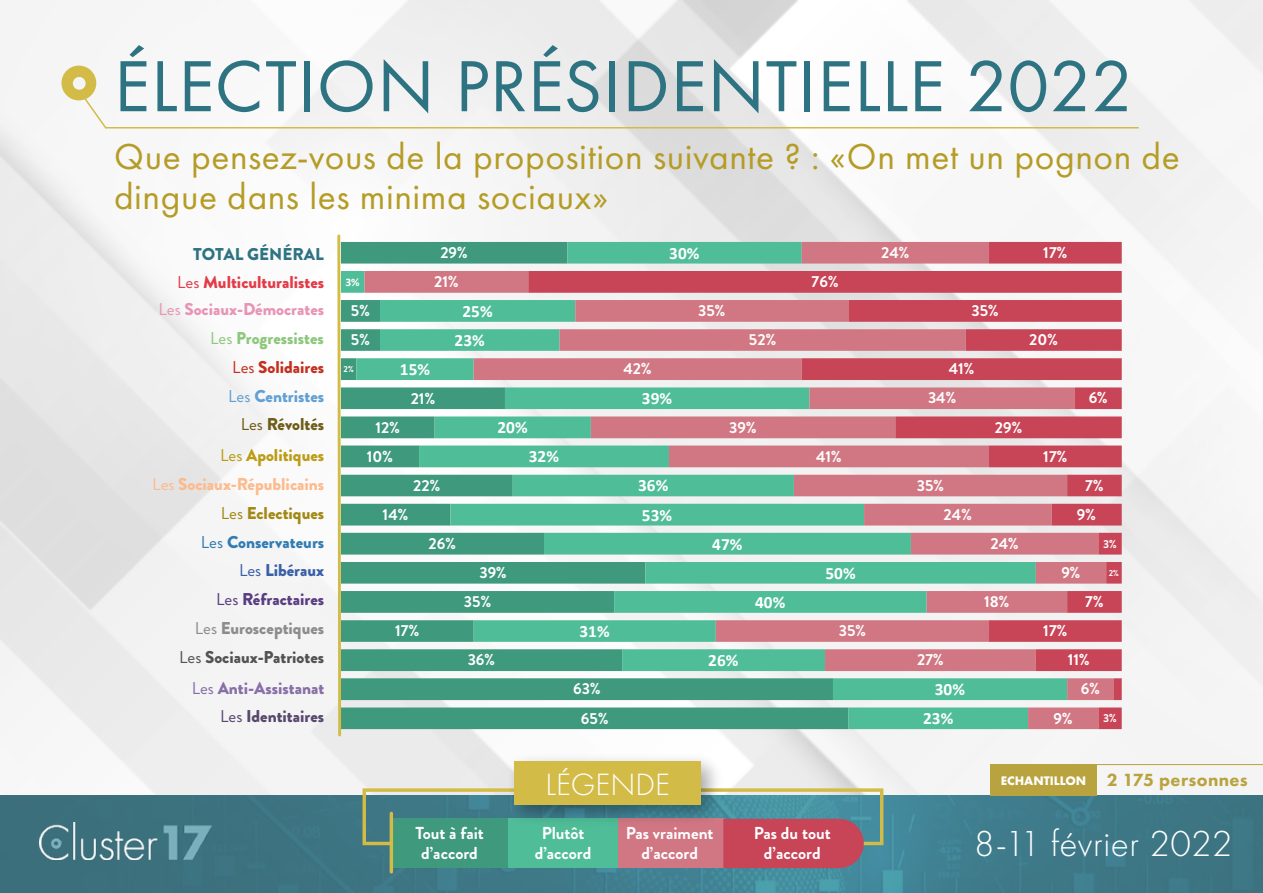
<style>
.page{position:relative;width:1263px;height:893px;background:#fff}
.page>*{position:absolute;margin:0;border:0;box-sizing:border-box;transform-origin:0 0}
.t1{font:75px "Futura PT";letter-spacing:.005em;color:#2e7382}
.t2{font:37.5px/40.5px "Futura PT";letter-spacing:.015em;color:#b59c26}
.t3{font:300 37.5px "Futura PT";letter-spacing:.01em;color:#fff}
.t4{font:300 31.95px "Futura PT";color:#fff}
.t5{font:800 24px "Futura PT";color:#fff}
.t6{font:800 18.3px "Futura PT";letter-spacing:.02em;color:#b8a33e}
.t7{font:700 17.25px/20.7px "Brandon Grotesque";color:#fff;text-align:center}
.t8{font:700 17.25px/29.1px "Calibri";letter-spacing:.005em;color:#fff}
.t9{font:900 17.1px/28.8px "Brandon Grotesque";color:#e894b5;text-align:right}
.t10{font:900 17.1px/27.8px "Brandon Grotesque";color:#876fa8;text-align:right}
.t11{font:900 17.1px "Brandon Grotesque";color:#fdba8d}
.t12{font:900 17.1px "Brandon Grotesque";color:#e33b48}
.t13{font:900 17.1px "Brandon Grotesque";color:#525252}
.t14{font:900 17.1px "Brandon Grotesque";color:#8c8c8c}
.t15{font:900 17.1px "Brandon Grotesque";color:#317cb3}
.t16{font:900 17.1px "Brandon Grotesque";color:#593d82}
.t17{font:900 17.1px "Brandon Grotesque";color:#a28913}
.t18{font:900 17.1px "Brandon Grotesque";color:#bc9c15}
.t19{font:900 17.1px "Brandon Grotesque";color:#61a0d5}
.t20{font:900 17.1px "Brandon Grotesque";color:#c42f1e}
.t21{font:900 17.1px "Brandon Grotesque";color:#2e7382}
.t22{font:900 17.1px "Brandon Grotesque";color:#6e5b17}
.t23{font:900 17.1px "Brandon Grotesque";color:#395fa8}
.t24{font:700 15.9px/29.1px "Brandon Grotesque";color:#fff}
.t25{font:700 11.55px "Brandon Grotesque";color:#fff}
.t26{font:700 11.55px "Calibri";color:#fff}
.t27{font:700 8.7px "Brandon Grotesque";color:#fff}
.s1{font-weight:400}
.s2{font-weight:400;color:#8cc77b}
.s3{color:#8cc77b}
.s4{font-weight:400;color:#58486e}
.s5{color:#58486e}
.s6{font-weight:700;font-size:12.9px;color:#fff}
</style>
<div class="page">
<img style="left:0;top:0;width:1263px;height:795px">
<img style="left:0;top:795px;width:1263px;height:98px">
<img style="left:39px;top:822px;width:173px;height:38px">
<hr style="left:105px;top:127px;width:1034px;height:1px;background:#d3bb47">
<svg style="left:61px;top:66px;width:47px;height:64px"></svg>
<svg style="left:342px;top:242px;width:22px;height:487px;fill:#3f997c"></svg>
<svg style="left:364px;top:242px;width:164px;height:487px"></svg>
<svg style="left:528px;top:242px;width:594px;height:487px"></svg>
<svg style="left:336px;top:233px;width:6px;height:505px"></svg>
<div style="left:990px;top:764px;width:106px;height:31px;background:#b8a33e"></div>
<hr style="left:1096px;top:764px;width:167px;height:1px;background:#b8a33e">
<div style="left:362px;top:788px;width:521px;height:57px;border:3px solid #d3bb47"></div>
<div style="left:391px;top:819px;width:117px;height:49px;background:#3f997c"></div>
<div style="left:508px;top:819px;width:110px;height:49px;background:#4fbd98"></div>
<div style="left:618px;top:819px;width:105px;height:49px;background:#d17783"></div>
<div style="left:723px;top:819px;width:141px;height:49px;background:#c84457"></div>
<hr style="left:390px;top:813px;width:3px;height:59px;background:#d3bb47">
<div style="left:506px;top:752px;width:217px;height:76px;background:#000;opacity:.35"></div>
<div style="left:515px;top:761px;width:186px;height:43px;background:#d3bb47"></div>
<h1 class="t1" style="left:114px;top:42px;width:1021px">ÉLECTION PRÉSIDENTIELLE 2022</h1>
<h2 class="t2" style="left:114px;top:136px;width:1067px">Que pensez-vous de la proposition suivante ? : «On met un pognon de dingue dans les minima sociaux»</h2>
<p class="t24" style="left:440px;top:238px;width:29px">29%</p>
<p class="t21" style="left:193px;top:242px;width:132px">TOTAL GÉNÉRAL</p>
<p class="t24" style="left:1043px;top:238px;width:26px">17%</p>
<p class="t24" style="left:881px;top:238px;width:30px">24%</p>
<p class="t8" style="left:669px;top:238px;width:32px">30%</p>
<p class="t12" style="left:177px;top:269px;width:149px"><span class="s1">Les</span> Multiculturalistes</p>
<p class="t26" style="left:345px;top:274px;width:16px">3%</p>
<p class="t24" style="left:434px;top:267px;width:26px">21%</p>
<p class="t24" style="left:811px;top:267px;width:28px">76%</p>
<p class="t9" style="left:158px;top:295px;width:167px"><span class="s1">Les</span> Sociaux-Démocrates<br><span class="s2">Les</span> <span class="s3">Progressistes</span></p>
<p class="t20" style="left:232px;top:355px;width:93px"><span class="s1">Les</span> Solidaires</p>
<p class="t24" style="left:351px;top:296px;width:20px">5%<br>5%</p>
<p class="t27" style="left:344px;top:363px;width:12px">2%</p>
<p class="t8" style="left:400px;top:354px;width:32px">15%</p>
<p class="t8" style="left:455px;top:296px;width:40px;text-align:center">25%<br>23%</p>
<p class="t24" style="left:623px;top:355px;width:30px">42%</p>
<p class="t24" style="left:698px;top:296px;width:29px">35%</p>
<p class="t24" style="left:749px;top:325px;width:29px">52%</p>
<p class="t24" style="left:971px;top:296px;width:29px">35%</p>
<p class="t24" style="left:949px;top:355px;width:27px">41%</p>
<p class="t24" style="left:1029px;top:325px;width:30px">20%</p>
<p class="t19" style="left:228px;top:384px;width:97px"><span class="s1">Les</span> Centristes</p>
<p class="t24" style="left:411px;top:384px;width:26px">21%</p>
<p class="t8" style="left:642px;top:384px;width:32px">39%</p>
<p class="t24" style="left:928px;top:384px;width:30px">34%</p>
<p class="t24" style="left:1089px;top:384px;width:21px">6%</p>
<p class="t22" style="left:241px;top:412px;width:85px"><span class="s1">Les</span> Révoltés</p>
<p class="t18" style="left:220px;top:443px;width:106px"><span class="s1">Les</span> Apolitiques</p>
<p class="t24" style="left:367px;top:413px;width:35px;text-align:center">12%<br>10%</p>
<p class="t8" style="left:497px;top:413px;width:32px">20%</p>
<p class="t8" style="left:529px;top:442px;width:32px">32%</p>
<p class="t24" style="left:729px;top:413px;width:29px">39%</p>
<p class="t24" style="left:816px;top:442px;width:27px">41%</p>
<p class="t24" style="left:995px;top:413px;width:29px">29%</p>
<p class="t24" style="left:1043px;top:442px;width:26px">17%</p>
<p class="t11" style="left:152px;top:472px;width:173px"><span class="s1">Les</span> Sociaux-Républicains</p>
<p class="t17" style="left:221px;top:501px;width:105px"><span class="s1">Les</span> Eclectiques</p>
<p class="t24" style="left:413px;top:471px;width:29px">22%</p>
<p class="t24" style="left:383px;top:500px;width:27px">14%</p>
<p class="t8" style="left:638px;top:471px;width:36px">36%<br>53%</p>
<p class="t24" style="left:944px;top:471px;width:30px;text-indent:-27px">35%<br>24%</p>
<p class="t24" style="left:1077px;top:471px;width:28px;text-align:center">7%<br>9%</p>
<p class="t15" style="left:201px;top:530px;width:125px"><span class="s1">Les</span> Conservateurs</p>
<p class="t23" style="left:239px;top:558px;width:87px"><span class="s1">Les</span> Libéraux</p>
<p class="t16" style="left:216px;top:587px;width:110px"><span class="s1">Les</span> Réfractaires</p>
<p class="t24" style="left:429px;top:529px;width:29px">26%</p>
<p class="t24" style="left:464px;top:558px;width:44px;text-indent:15px">39%<br>35%</p>
<p class="t8" style="left:712px;top:529px;width:32px">47%</p>
<p class="t8" style="left:755px;top:587px;width:32px">40%</p>
<p class="t8" style="left:825px;top:558px;width:32px">50%</p>
<p class="t24" style="left:990px;top:529px;width:30px">24%</p>
<p class="t24" style="left:984px;top:587px;width:27px">18%</p>
<p class="t24" style="left:1061px;top:558px;width:21px">9%</p>
<p class="t25" style="left:1103px;top:535px;width:15px">3%</p>
<p class="t27" style="left:1109px;top:567px;width:12px">2%</p>
<p class="t24" style="left:1085px;top:587px;width:20px">7%</p>
<p class="t14" style="left:195px;top:616px;width:131px"><span class="s1">Les</span> Eurosceptiques</p>
<p class="t24" style="left:395px;top:616px;width:26px">17%</p>
<p class="t8" style="left:579px;top:616px;width:32px">31%</p>
<p class="t24" style="left:839px;top:616px;width:29px">35%</p>
<p class="t24" style="left:1043px;top:616px;width:26px">17%</p>
<p class="t13" style="left:179px;top:645px;width:147px"><span class="s1">Les</span> Sociaux-Patriotes</p>
<p class="t24" style="left:468px;top:646px;width:29px">36%</p>
<p class="t8" style="left:708px;top:645px;width:32px">26%</p>
<p class="t24" style="left:917px;top:645px;width:28px">27%</p>
<p class="t24" style="left:1068px;top:646px;width:23px">11%</p>
<p class="t10" style="left:192px;top:675px;width:134px"><span class="s1">Les</span> Anti-Assistanat<br><span class="s4">Les</span> <span class="s5">Identitaires</span></p>
<p class="t24" style="left:573px;top:675px;width:37px;text-align:center">63%<br>65%</p>
<p class="t8" style="left:923px;top:675px;width:43px;text-indent:12px">30%<br>23%</p>
<p class="t24" style="left:1053px;top:704px;width:21px">9%</p>
<p class="t24" style="left:1081px;top:675px;width:21px">6%</p>
<p class="t25" style="left:1103px;top:710px;width:15px">3%</p>
<h3 class="t4" style="left:545px;top:766px;width:126px">LÉGENDE</h3>
<p class="t6" style="left:1001px;top:768px;width:248px"><span class="s6">ECHANTILLON</span> 2 175 personnes</p>
<p class="t7" style="left:415px;top:822px;width:70px">Tout à fait d’accord</p>
<p class="t7" style="left:535px;top:822px;width:58px">Plutôt d’accord</p>
<p class="t7" style="left:626px;top:822px;width:89px">Pas vraiment d’accord</p>
<p class="t7" style="left:754px;top:822px;width:78px">Pas du tout d’accord</p>
<h3 class="t5" style="left:467px;top:830px;width:214px">en partenariat avec</h3>
<h2 class="t3" style="left:974px;top:822px;width:260px">8-11 février 2022</h2>
</div>
